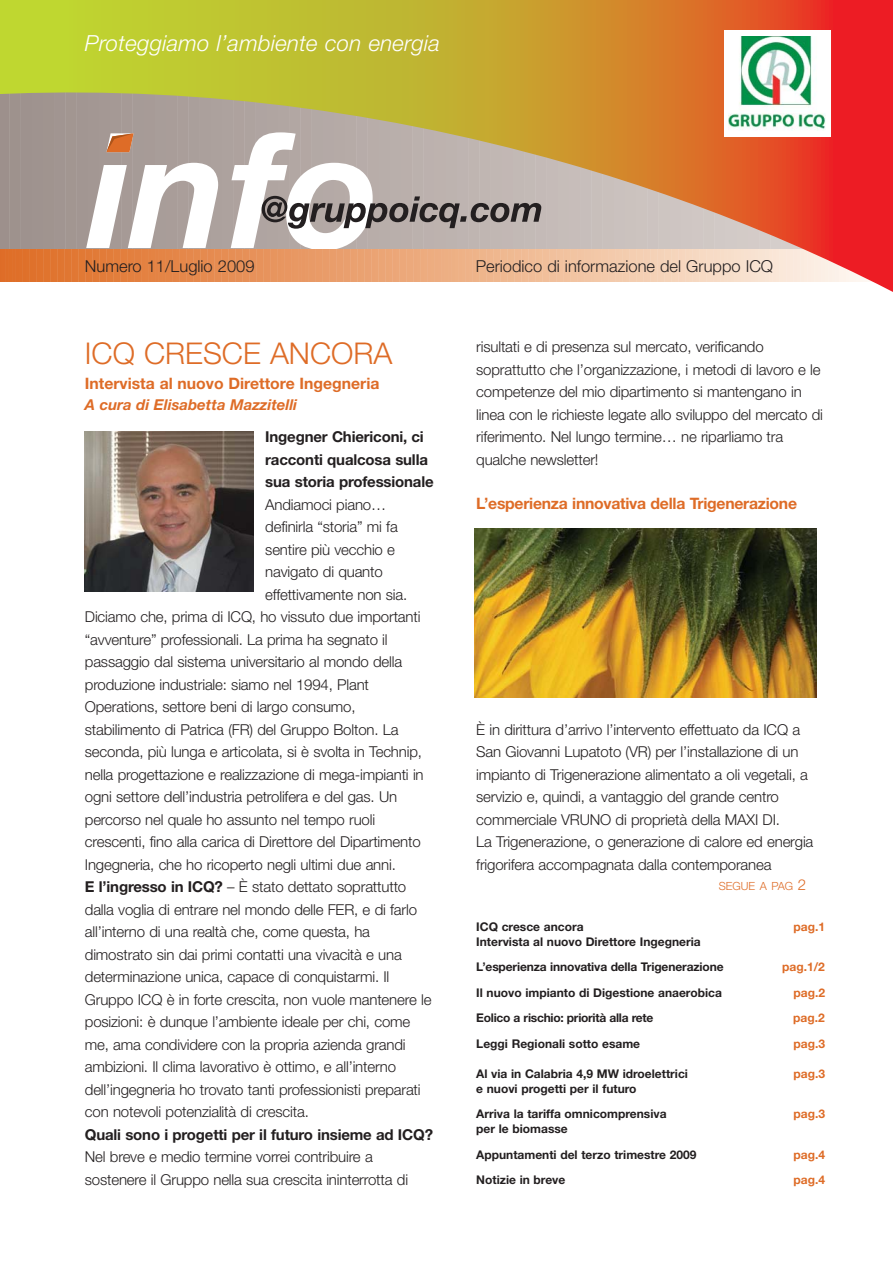
<style>
.page{position:relative;width:893px;height:1263px;background:#fff}
.page>*{position:absolute;margin:0;border:0;box-sizing:border-box;transform-origin:0 0}
.t1{font:300 30px "Helvetica Neue";color:#de6c27}
.t2{font:italic 300 22.2px "Helvetica Neue";letter-spacing:.01em;color:#fff}
.t3{font:300 16.5px "Helvetica Neue";color:#231f20}
.t4{font:700 15.75px "Helvetica Neue";letter-spacing:-.015em;color:#de6c27}
.t5{font:300 15px/22.5px "Helvetica Neue";letter-spacing:-.01em;color:#231f20}
.t6{font:700 15px/22.5px "Helvetica Neue";letter-spacing:-.01em;color:#231f20}
.t7{font:italic 700 15px "Helvetica Neue";color:#de6c27}
.t8{font:700 12px/25.5px "Helvetica Neue";color:#231f20}
.t9{font:700 12px "Helvetica Neue";color:#de6c27}
.t10{font:700 12px "Helvetica Neue";letter-spacing:-.02em;color:#231f20}
.t11{font:300 11.25px "Helvetica Neue";color:#de6c27}
.s1{font-weight:700}
.s2{font-size:15px}
</style>
<div class="page">
<hr style="left:892px;top:64px;width:1px;height:185px;background:#ded8d5">
<img style="left:85px;top:431px;width:168px;height:161px">
<img style="left:474px;top:528px;width:342px;height:169px">
<svg style="left:0;top:0;width:892px;height:292px;background:#cda06b"></svg>
<div style="left:724px;top:30px;width:106px;height:107px;background:#fff"></div>
<img style="left:728px;top:36px;width:97px;height:94px">
<h2 class="t2" style="left:85px;top:35px;width:357px">Proteggiamo l’ambiente con energia</h2>
<p class="t3" style="left:85px;top:260px;width:171px">Numero 11/Luglio 2009</p>
<p class="t3" style="left:475px;top:260px;width:299px">Periodico di informazione del Gruppo ICQ</p>
<h1 class="t1" style="left:85px;top:343px;width:309px">ICQ CRESCE ANCORA</h1>
<p class="t4" style="left:85px;top:377px;width:296px">Intervista al nuovo Direttore Ingegneria</p>
<p class="t7" style="left:85px;top:399px;width:214px">A cura di Elisabetta Mazzitelli</p>
<p class="t6" style="left:265px;top:427px;width:170px">Ingegner Chiericoni, ci racconti qualcosa sulla sua storia professionale</p>
<p class="t5" style="left:265px;top:494px;width:122px">Andiamoci piano…</p>
<p class="t5" style="left:265px;top:517px;width:134px">definirla “storia” mi fa</p>
<p class="t5" style="left:265px;top:539px;width:131px">sentire più vecchio e</p>
<p class="t5" style="left:265px;top:562px;width:119px">navigato di quanto</p>
<p class="t5" style="left:265px;top:584px;width:143px">effettivamente non sia.</p>
<p class="t5" style="left:85px;top:607px;width:337px">Diciamo che, prima di ICQ, ho vissuto due importanti</p>
<p class="t5" style="left:85px;top:629px;width:304px">“avventure” professionali. La prima ha segnato il</p>
<p class="t5" style="left:85px;top:652px;width:319px">passaggio dal sistema universitario al mondo della</p>
<p class="t5" style="left:85px;top:674px;width:285px">produzione industriale: siamo nel 1994, Plant</p>
<p class="t5" style="left:85px;top:697px;width:272px">Operations, settore beni di largo consumo,</p>
<p class="t5" style="left:85px;top:719px;width:315px">stabilimento di Patrica (FR) del Gruppo Bolton. La</p>
<p class="t5" style="left:85px;top:742px;width:338px">seconda, più lunga e articolata, si è svolta in Technip,</p>
<p class="t5" style="left:85px;top:764px;width:340px">nella progettazione e realizzazione di mega-impianti in</p>
<p class="t5" style="left:85px;top:787px;width:314px">ogni settore dell’industria petrolifera e del gas. Un</p>
<p class="t5" style="left:85px;top:809px;width:292px">percorso nel quale ho assunto nel tempo ruoli</p>
<p class="t5" style="left:85px;top:832px;width:337px">crescenti, fino alla carica di Direttore del Dipartimento</p>
<p class="t5" style="left:85px;top:854px;width:312px">Ingegneria, che ho ricoperto negli ultimi due anni.</p>
<p class="t5" style="left:85px;top:877px;width:323px"><span class="s1">E l’ingresso in ICQ?</span> – È stato dettato soprattutto</p>
<p class="t5" style="left:85px;top:899px;width:333px">dalla voglia di entrare nel mondo delle FER, e di farlo</p>
<p class="t5" style="left:85px;top:922px;width:286px">all’interno di una realtà che, come questa, ha</p>
<p class="t5" style="left:85px;top:944px;width:318px">dimostrato sin dai primi contatti una vivacità e una</p>
<p class="t5" style="left:85px;top:967px;width:306px">determinazione unica, capace di conquistarmi. Il</p>
<p class="t5" style="left:85px;top:989px;width:348px">Gruppo ICQ è in forte crescita, non vuole mantenere le</p>
<p class="t5" style="left:85px;top:1012px;width:327px">posizioni: è dunque l’ambiente ideale per chi, come</p>
<p class="t5" style="left:85px;top:1034px;width:322px">me, ama condividere con la propria azienda grandi</p>
<p class="t5" style="left:85px;top:1057px;width:313px">ambizioni. Il clima lavorativo è ottimo, e all’interno</p>
<p class="t5" style="left:85px;top:1079px;width:337px">dell’ingegneria ho trovato tanti professionisti preparati</p>
<p class="t5" style="left:85px;top:1102px;width:225px">con notevoli potenzialità di crescita.</p>
<p class="t6" style="left:85px;top:1124px;width:349px">Quali sono i progetti per il futuro insieme ad ICQ?</p>
<p class="t5" style="left:85px;top:1147px;width:325px">Nel breve e medio termine vorrei contribuire a sostenere il Gruppo nella sua crescita ininterrotta di</p>
<p class="t5" style="left:476px;top:337px;width:348px">risultati e di presenza sul mercato, verificando soprattutto che l’organizzazione, i metodi di lavoro e le competenze del mio dipartimento si mantengano in linea con le richieste legate allo sviluppo del mercato di riferimento. Nel lungo termine… ne riparliamo tra qualche newsletter!</p>
<p class="t4" style="left:476px;top:498px;width:322px">L’esperienza innovativa della Trigenerazione</p>
<p class="t5" style="left:476px;top:719px;width:338px">È in dirittura d’arrivo l’intervento effettuato da ICQ a San Giovanni Lupatoto (VR) per l’installazione di un impianto di Trigenerazione alimentato a oli vegetali, a servizio e, quindi, a vantaggio del grande centro commerciale VRUNO di proprietà della MAXI DI.<br>La Trigenerazione, o generazione di calore ed energia frigorifera accompagnata dalla contemporanea</p>
<p class="t11" style="left:718px;top:882px;width:89px">SEGUE A PAG <span class="s2">2</span></p>
<p class="t8" style="left:476px;top:915px;width:109px">ICQ cresce ancora</p>
<p class="t9" style="left:793px;top:922px;width:33px">pag.1</p>
<p class="t8" style="left:476px;top:930px;width:249px">Intervista al nuovo Direttore Ingegneria<br>L’esperienza innovativa della Trigenerazione</p>
<p class="t9" style="left:782px;top:963px;width:44px">pag.1/2</p>
<p class="t8" style="left:476px;top:981px;width:247px">Il nuovo impianto di Digestione anaerobica</p>
<p class="t9" style="left:793px;top:988px;width:33px">pag.2</p>
<p class="t10" style="left:476px;top:1014px;width:179px">Eolico a rischio: priorità alla rete</p>
<p class="t9" style="left:793px;top:1014px;width:33px">pag.2</p>
<p class="t8" style="left:476px;top:1032px;width:165px">Leggi Regionali sotto esame</p>
<p class="t9" style="left:793px;top:1039px;width:33px">pag.3</p>
<p class="t8" style="left:476px;top:1062px;width:213px">Al via in Calabria 4,9 MW idroelettrici</p>
<p class="t9" style="left:793px;top:1069px;width:33px">pag.3</p>
<p class="t8" style="left:476px;top:1077px;width:192px">e nuovi progetti per il futuro<br>Arriva la tariffa omnicomprensiva</p>
<p class="t9" style="left:793px;top:1110px;width:33px">pag.3</p>
<p class="t8" style="left:476px;top:1117px;width:222px">per le biomasse<br>Appuntamenti del terzo trimestre 2009</p>
<p class="t9" style="left:793px;top:1150px;width:33px">pag.4</p>
<p class="t8" style="left:476px;top:1168px;width:91px">Notizie in breve</p>
<p class="t9" style="left:793px;top:1176px;width:33px">pag.4</p>
</div>
